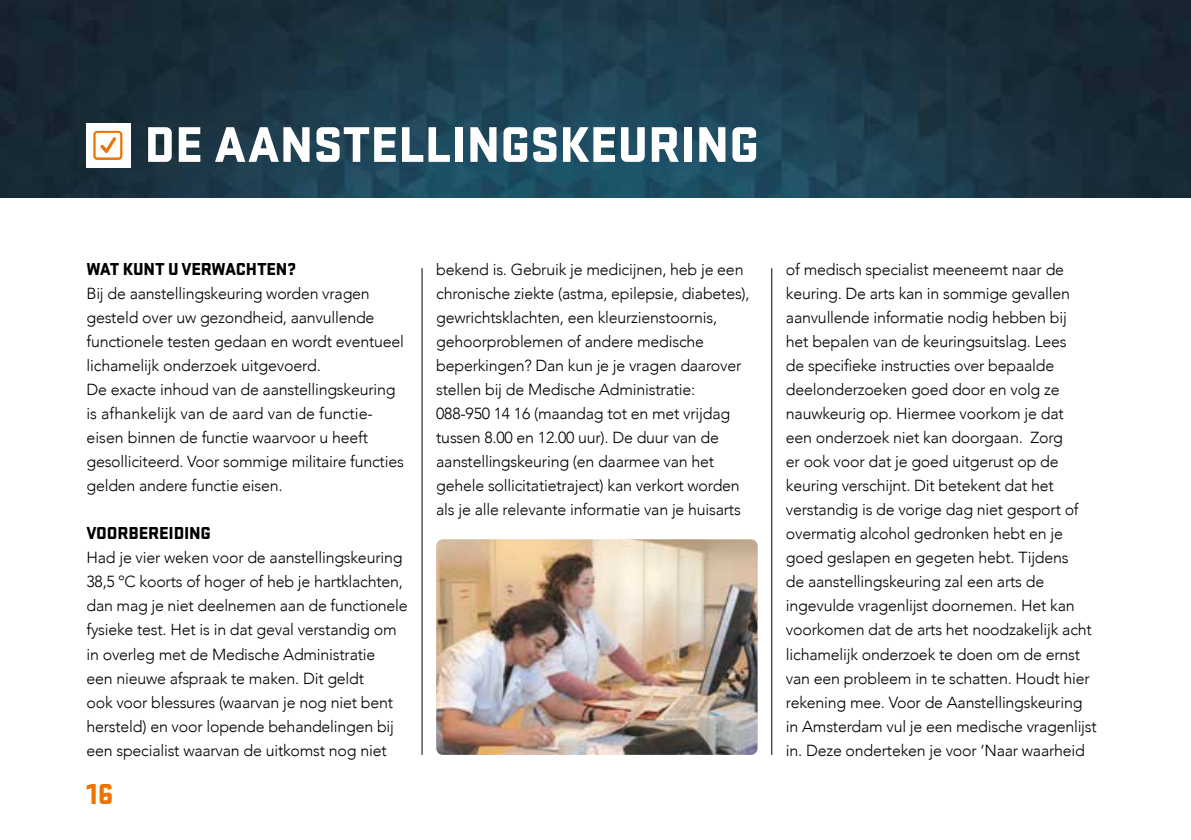
<style>
.page{position:relative;width:1191px;height:840px;background:#fff}
.page>*{position:absolute;margin:0;border:0;box-sizing:border-box;transform-origin:0 0}
.t1{font:900 52px "Stratum 1";color:#fff}
.t2{font:900 30px "Stratum 1";color:#ee7402}
.t3{font:900 18px "Stratum 1";letter-spacing:-.01em;color:#000}
.t4{font:300 16px/24px "Avenir";letter-spacing:-.015em;color:#000}
</style>
<div class="page">
<hr style="left:422px;top:268px;width:1px;height:486px;background:#000">
<hr style="left:771px;top:268px;width:1px;height:486px;background:#000">
<img style="left:436px;top:539px;width:321px;height:215px">
<img style="left:0;top:0;width:1191px;height:197px">
<div style="left:86px;top:123px;width:44px;height:44px;background:#fff"></div>
<svg style="left:93px;top:131px;width:29px;height:29px"></svg>
<h1 class="t1" style="left:144px;top:106px;width:616px">DE AANSTELLINGSKEURING</h1>
<p class="t3" style="left:86px;top:256px;width:211px">WAT KUNT U VERWACHTEN?</p>
<p class="t4" style="left:86px;top:281px;width:319px">Bij de aanstellingskeuring worden vragen gesteld over uw gezondheid, aanvullende functionele testen gedaan en wordt eventueel lichamelijk onderzoek uitgevoerd.<br>De exacte inhoud van de aanstellingskeuring is afhankelijk van de aard van de functie&shy;eisen binnen de functie waarvoor u heeft gesolliciteerd. Voor sommige militaire functies gelden andere functie eisen.</p>
<p class="t3" style="left:86px;top:520px;width:126px">VOORBEREIDING</p>
<p class="t4" style="left:86px;top:545px;width:323px">Had je vier weken voor de aanstellingskeuring 38,5 ºC koorts of hoger of heb je hartklachten, dan mag je niet deelnemen aan de functionele fysieke test. Het is in dat geval verstandig om in overleg met de Medische Administratie<br>een nieuwe afspraak te maken. Dit geldt<br>ook voor blessures (waarvan je nog niet bent hersteld) en voor lopende behandelingen bij een specialist waarvan de uitkomst nog niet</p>
<h2 class="t2" style="left:86px;top:771px;width:29px">16</h2>
<p class="t4" style="left:436px;top:257px;width:315px">bekend is. Gebruik je medicijnen, heb je een chronische ziekte (astma, epilepsie, diabetes), gewrichtsklachten, een kleurzienstoornis, gehoorproblemen of andere medische beperkingen? Dan kun je je vragen daarover stellen bij de Medische Administratie:<br>088-950 14 16 (maandag tot en met vrijdag tussen 8.00 en 12.00 uur). De duur van de aanstellingskeuring (en daarmee van het gehele sollicitatietraject) kan verkort worden als je alle relevante informatie van je huisarts</p>
<p class="t4" style="left:786px;top:257px;width:312px">of medisch specialist meeneemt naar de keuring. De arts kan in sommige gevallen aanvullende informatie nodig hebben bij<br>het bepalen van de keuringsuitslag. Lees<br>de specifieke instructies over bepaalde deelonderzoeken goed door en volg ze nauwkeurig op. Hiermee voorkom je dat<br>een onderzoek niet kan doorgaan. Zorg<br>er ook voor dat je goed uitgerust op de keuring verschijnt. Dit betekent dat het verstandig is de vorige dag niet gesport of overmatig alcohol gedronken hebt en je goed geslapen en gegeten hebt. Tijdens<br>de aanstellingskeuring zal een arts de ingevulde vragenlijst doornemen. Het kan voorkomen dat de arts het noodzakelijk acht lichamelijk onderzoek te doen om de ernst van een probleem in te schatten. Houdt hier rekening mee. Voor de Aanstellingskeuring in Amsterdam vul je een medische vragenlijst in. Deze onderteken je voor ‘Naar waarheid</p>
</div>
